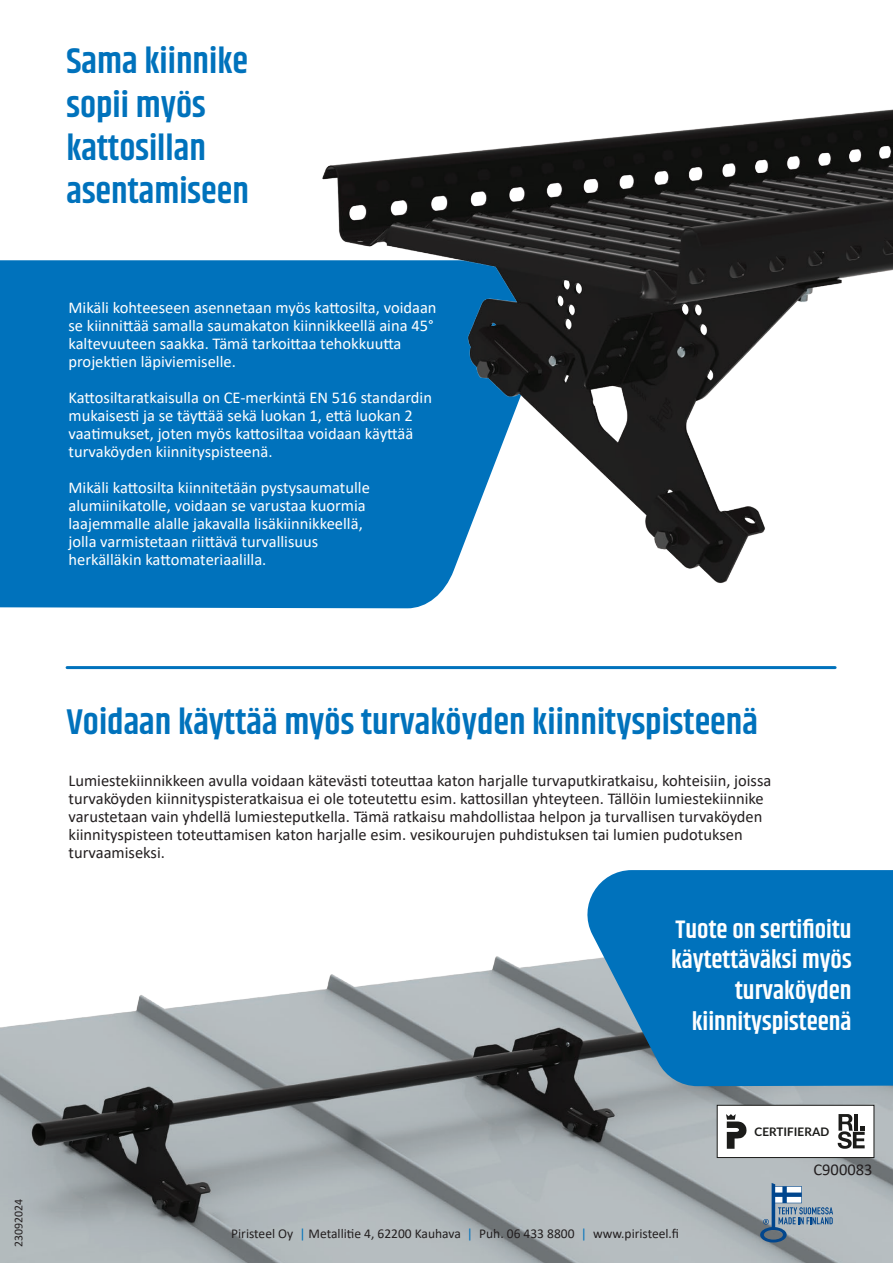
<style>
.page{position:relative;width:893px;height:1263px;background:#fff}
.page>*{position:absolute;margin:0;border:0;box-sizing:border-box;transform-origin:0 0}
.t1{font:600 36px/43.2px "Khand";color:#0072bc}
.t2{font:600 25.5px/30.6px "Khand";color:#fff;text-align:right}
.t3{font:16.5px/18px "Calibri";color:#fff}
.t4{font:16.5px/18px "Calibri";color:#231f20}
.t5{font:13.5px "Calibri";color:#231f20}
.t6{font:12px "Calibri";color:#231f20}
.t7{font:700 11.85px "Lato";color:#1b1b19}
.s1{color:#0072bc}
</style>
<div class="page">
<hr style="left:67px;top:666px;width:768px;height:3px;background:#0072bc">
<img style="left:0;top:956px;width:893px;height:307px">
<svg style="left:579px;top:870px;width:314px;height:218px;background:#1679b9"></svg>
<div style="left:0;top:260px;width:436px;height:348px;background:#0072bc"></div>
<img style="left:297px;top:109px;width:596px;height:488px">
<svg style="left:760px;top:1183px;width:73px;height:59px;background:#8ea2b3"></svg>
<div style="left:717px;top:1105px;width:157px;height:53px;background:#fff;border:1px solid #1b1b19"></div>
<svg style="left:838px;top:1114px;width:27px;height:35px"></svg>
<svg style="left:726px;top:1114px;width:21px;height:35px"></svg>
<h1 class="t1" style="left:66px;top:42px;width:184px">Sama kiinnike sopii myös kattosillan asentamiseen</h1>
<p class="t3" style="left:68px;top:298px;width:370px">Mikäli kohteeseen asennetaan myös kattosilta, voidaan se kiinnittää samalla saumakaton kiinnikkeellä aina 45° kaltevuuteen saakka. Tämä tarkoittaa tehokkuutta projektien läpiviemiselle.</p>
<p class="t3" style="left:68px;top:388px;width:365px">Kattosiltaratkaisulla on CE-merkintä EN 516 standardin mukaisesti ja se täyttää sekä luokan 1, että luokan 2 vaatimukset, joten myös kattosiltaa voidaan käyttää turvaköyden kiinnityspisteenä.</p>
<p class="t3" style="left:68px;top:478px;width:303px">Mikäli kattosilta kiinnitetään pystysaumatulle alumiinikatolle, voidaan se varustaa kuormia laajemmalle alalle jakavalla lisäkiinnikkeellä, jolla varmistetaan riittävä turvallisuus herkälläkin kattomateriaalilla.</p>
<p class="t6" style="left:10px;top:1247px;width:50px;rotate:-90deg">23092024</p>
<h1 class="t1" style="left:66px;top:703px;width:693px">Voidaan käyttää myös turvaköyden kiinnityspisteenä</h1>
<p class="t4" style="left:68px;top:771px;width:704px">Lumiestekiinnikkeen avulla voidaan kätevästi toteuttaa katon harjalle turvaputkiratkaisu, kohteisiin, joissa turvaköyden kiinnityspisteratkaisua ei ole toteutettu esim. kattosillan yhteyteen. Tällöin lumiestekiinnike varustetaan vain yhdellä lumiesteputkella. Tämä ratkaisu mahdollistaa helpon ja turvallisen turvaköyden kiinnityspisteen toteuttamisen katon harjalle esim. vesikourujen puhdistuksen tai lumien pudotuksen turvaamiseksi.</p>
<h2 class="t2" style="left:671px;top:915px;width:182px">Tuote on sertifioitu käytettäväksi myös turvaköyden kiinnityspisteenä</h2>
<p class="t7" style="left:754px;top:1125px;width:76px">CERTIFIERAD</p>
<p class="t5" style="left:231px;top:1224px;width:449px">Piristeel Oy <span class="s1">|</span> Metallitie 4, 62200 Kauhava <span class="s1">|</span> Puh. 06 433 8800 <span class="s1">|</span> www.piristeel.fi</p>
<p class="t4" style="left:813px;top:1160px;width:60px">C900083</p>
</div>
